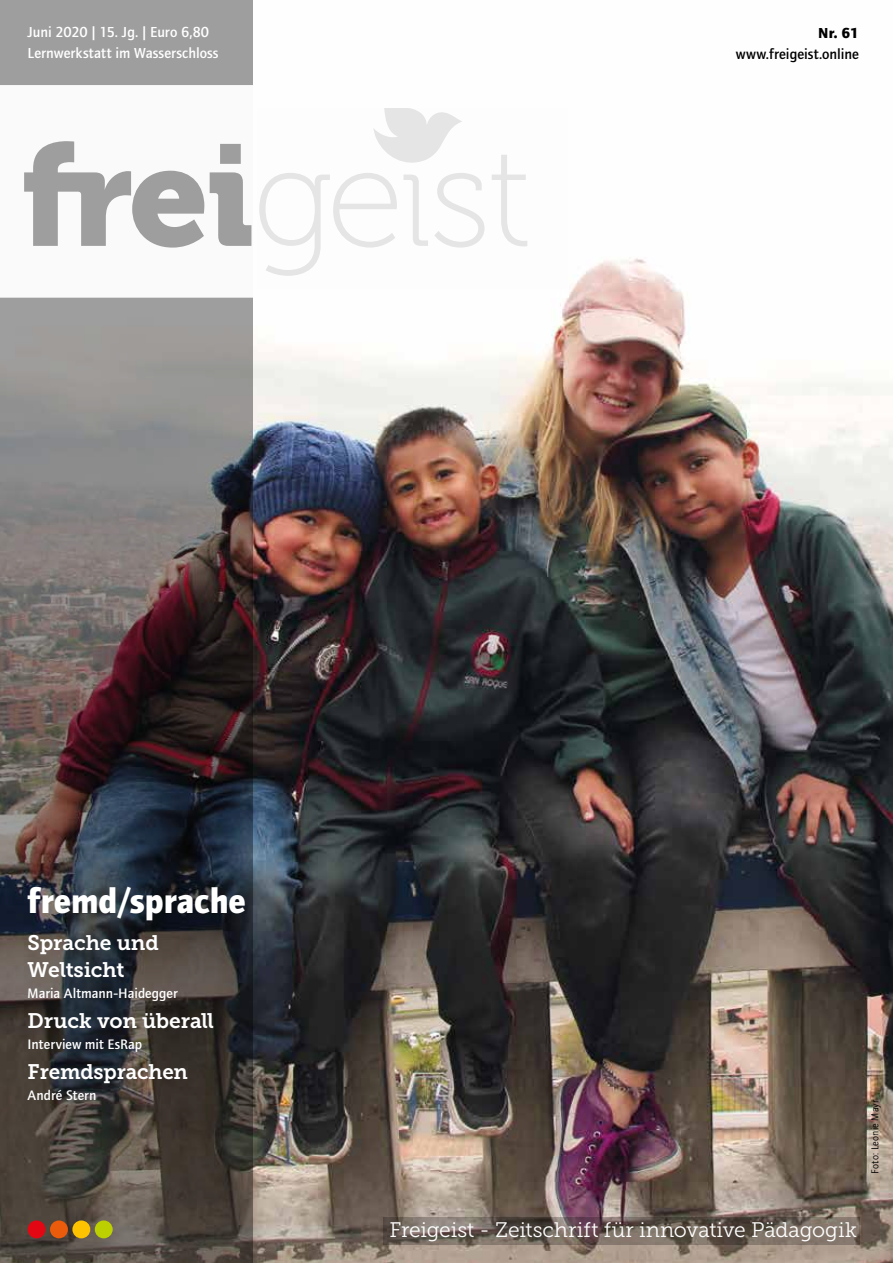
<style>
.page{position:relative;width:893px;height:1263px;background:#fff}
.page>*{position:absolute;margin:0;border:0;box-sizing:border-box;transform-origin:0 0}
.t1{font:700 36px "Foundry Journal";color:#fff;scale:.95 1}
.t2{font:21px/27px "Museo Slab 700";letter-spacing:-.01em;color:#fff}
.t3{font:21px "Museo Slab 300";letter-spacing:-.005em;color:#fff}
.t4{font:500 15px/21px "Foundry Journal";color:#fff}
.t5{font:500 15px "Foundry Journal";color:#000}
.t6{font:700 15px "Foundry Journal";color:#000}
.t7{font:500 14.25px "Foundry Journal";color:#fff}
.t8{font:10.5px "Foundry Journal";letter-spacing:.015em;color:#000}
</style>
<div class="page">
<img style="left:253px;top:257px;width:640px;height:1006px">
<svg style="left:384px;top:1217px;width:476px;height:27px;background:#6b5f57"></svg>
<svg style="left:0;top:0;width:253px;height:1263px;background:#5d5858"></svg>
<svg style="left:0;top:85px;width:569px;height:213px"></svg>
<div style="left:28px;top:1220px;width:18px;height:18px;background:#e30613;border-radius:50%"></div>
<div style="left:50px;top:1220px;width:18px;height:18px;background:#ea5b0b;border-radius:50%"></div>
<div style="left:72px;top:1220px;width:18px;height:18px;background:#fdc300;border-radius:50%"></div>
<div style="left:95px;top:1220px;width:18px;height:18px;background:#bccf00;border-radius:50%"></div>
<p class="t4" style="left:28px;top:21px;width:192px">Juni 2020 | 15. Jg. | Euro 6,80<br>Lernwerkstatt im Wasserschloss</p>
<p class="t6" style="left:818px;top:24px;width:42px">Nr. 61</p>
<p class="t5" style="left:736px;top:45px;width:125px">www.freigeist.online</p>
<h1 class="t1" style="left:28px;top:880px;width:231px">fremd/sprache</h1>
<h2 class="t2" style="left:28px;top:929px;width:133px">Sprache und<br>Weltsicht</h2>
<p class="t7" style="left:28px;top:985px;width:152px">Maria Altmann-Haidegger</p>
<h2 class="t2" style="left:28px;top:1007px;width:188px">Druck von überall</h2>
<p class="t7" style="left:28px;top:1036px;width:116px">Interview mit EsRap</p>
<h2 class="t2" style="left:28px;top:1058px;width:162px">Fremdsprachen</h2>
<p class="t7" style="left:28px;top:1087px;width:70px">André Stern</p>
<p class="t8" style="left:869px;top:1173px;width:76px;rotate:-90deg">Foto: Leonie Mayr</p>
<h2 class="t3" style="left:389px;top:1218px;width:469px">Freigeist - Zeitschrift für innovative Pädagogik</h2>
</div>
